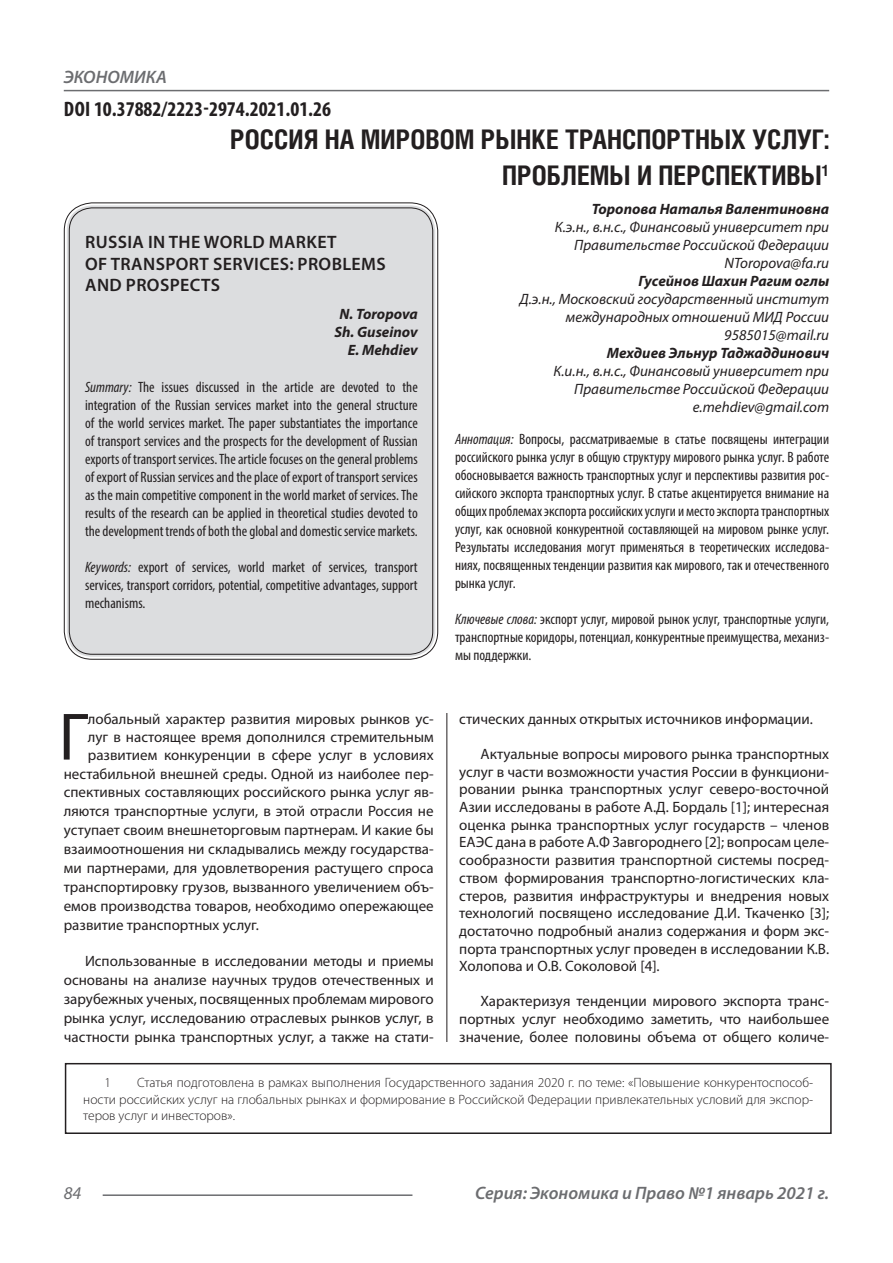
<style>
.page{position:relative;width:893px;height:1263px;background:#fff}
.page>*{position:absolute;margin:0;border:0;box-sizing:border-box;transform-origin:0 0}
.Статья_текст_первый{font:67.5px "Myriad Pro";color:#231f20}
.Статья_название{font:700 27px/36px "Helios Cond C";color:#231f20;text-align:right}
.ДОИ{font:700 condensed 21px "Myriad Pro";color:#231f20}
.Статья_название_англ{font:600 18px/21.6px "Myriad Pro";letter-spacing:.02em;color:#231f20}
.t1{font:italic 600 18px "Myriad Pro";color:#6c6d70}
.t2{font:italic 18px "Myriad Pro";color:#6c6d70}
.Статья_текст{font:15px/17.7px "Myriad Pro";color:#231f20;text-align:justify}
.Статья_аннотация_анг{font:condensed 15px/18px "Myriad Pro";color:#231f20;text-align:justify}
.Статья_аннотация_тек{font:condensed 15px/18px "Myriad Pro";color:#231f20;text-align:justify}
.Статья_текст_первый-2{font:15px "Myriad Pro";color:#231f20}
.Статья_автор_инфо{font:italic 15px/18px "Myriad Pro";color:#231f20;text-align:right}
.Статья_автор_инфо-2{font:italic 700 15px "Myriad Pro";color:#231f20}
.Статья_автор_англ{font:italic 700 15px "Myriad Pro";color:#231f20}
.Сноска{font:300 13.5px/16.2px "Myriad Pro";color:#231f20;text-align:justify}
.s1{font-style:italic}
</style>
<div class="page">
<hr style="left:446px;top:128px;width:1px;height:1007px;background:#231f20">
<hr style="left:103px;top:1194px;width:309px;height:2px;background:#6c6d70">
<hr style="left:64px;top:90px;width:765px;height:1px;background:#6c6d70">
<div style="left:440px;top:1042px;width:13px;height:119px;background:#fff"></div>
<div style="left:67px;top:205px;width:368px;height:452px;background:#dcdddf;border-radius:26px"></div>
<div style="left:65px;top:1063px;width:767px;height:71px;border:2px solid #231f20"></div>
<p class="t1" style="left:64px;top:66px;width:105px">ЭКОНОМИКА</p>
<p class="ДОИ" style="left:64px;top:96px;width:269px">DOI 10.37882/2223-2974.2021.01.26</p>
<p class="Статья_название" style="left:230px;top:121px;width:600px">РОССИЯ НА МИРОВОМ РЫНКЕ ТРАНСПОРТНЫХ УСЛУГ:<br>ПРОБЛЕМЫ И ПЕРСПЕКТИВЫ<sup>1</sup></p>
<p class="Статья_автор_инфо-2" style="left:592px;top:199px;width:239px">Торопова Наталья Валентиновна</p>
<p class="Статья_автор_инфо" style="left:555px;top:217px;width:276px">К.э.н., в.н.с., Финансовый университет при<br>Правительстве Российской Федерации</p>
<p class="Статья_автор_инфо" style="left:724px;top:253px;width:106px">NToropova@fa.ru</p>
<p class="Статья_автор_инфо-2" style="left:638px;top:271px;width:192px">Гусейнов Шахин Рагим оглы</p>
<p class="Статья_автор_инфо" style="left:520px;top:289px;width:311px">Д.э.н., Московский государственный институт международных отношений МИД России</p>
<p class="Статья_автор_инфо" style="left:724px;top:325px;width:106px">9585015@mail.ru</p>
<p class="Статья_автор_инфо-2" style="left:607px;top:343px;width:224px">Мехдиев Эльнур Таджаддинович</p>
<p class="Статья_автор_инфо" style="left:554px;top:361px;width:277px">К.и.н., в.н.с., Финансовый университет при<br>Правительстве Российской Федерации</p>
<p class="Статья_автор_инфо" style="left:693px;top:397px;width:138px">e.mehdiev@gmail.com</p>
<p class="Статья_аннотация_тек" style="left:455px;top:430px;width:376px"><span class="s1">Аннотация:</span> Вопросы, рассматриваемые в статье посвящены интеграции российского рынка услуг в общую структуру мирового рынка услуг. В работе обосновывается важность транспортных услуг и перспективы развития рос&shy;сийского экспорта транспортных услуг. В статье акцентируется внимание на общих проблемах экспорта российских услуги и место экспорта транспортных услуг, как основной конкурентной составляющей на мировом рынке услуг.<br>Результаты исследования могут применяться в теоретических исследова&shy;ниях, посвященных тенденции развития как мирового, так и отечественного рынка услуг.</p>
<p class="Статья_аннотация_тек" style="left:455px;top:610px;width:376px"><span class="s1">Ключевые слова:</span> экспорт услуг, мировой рынок услуг, транспортные услуги, транспортные коридоры, потенциал, конкурентные преимущества, механиз&shy;мы поддержки.</p>
<p class="Статья_название_англ" style="left:85px;top:231px;width:302px">RUSSIA IN THE WORLD MARKET<br>OF TRANSPORT SERVICES: PROBLEMS<br>AND PROSPECTS</p>
<p class="Статья_автор_англ" style="left:340px;top:305px;width:80px">N. Toropova</p>
<p class="Статья_автор_англ" style="left:334px;top:323px;width:85px">Sh. Guseinov</p>
<p class="Статья_автор_англ" style="left:348px;top:341px;width:72px">E. Mehdiev</p>
<p class="Статья_аннотация_анг" style="left:85px;top:378px;width:334px"><span class="s1">Summary:</span> The issues discussed in the article are devoted to the integration of the Russian services market into the general structure of the world services market. The paper substantiates the importance of transport services and the prospects for the development of Russian exports of transport services. The article focuses on the general problems of export of Russian services and the place of export of transport services as the main competitive component in the world market of services. The results of the research can be applied in theoretical studies devoted to the development trends of both the global and domestic service markets.</p>
<p class="Статья_аннотация_анг" style="left:85px;top:558px;width:334px"><span class="s1">Keywords:</span> export of services, world market of services, transport services, transport corridors, potential, competitive advantages, support mechanisms.</p>
<p class="Статья_текст_первый" style="left:59px;top:695px;width:31px">Г</p>
<p class="Статья_текст_первый-2" style="left:88px;top:710px;width:347px">лобальный характер развития мировых рынков ус-</p>
<p class="Статья_текст_первый-2" style="left:88px;top:727px;width:347px">луг в настоящее время дополнился стремительным</p>
<p class="Статья_текст_первый-2" style="left:88px;top:745px;width:347px">развитием конкуренции в сфере услуг в условиях</p>
<p class="Статья_текст_первый-2" style="left:64px;top:764px;width:371px">нестабильной внешней среды. Одной из наиболее пер-</p>
<p class="Статья_текст_первый-2" style="left:64px;top:783px;width:371px">спективных составляющих российского рынка услуг яв-</p>
<p class="Статья_текст_первый-2" style="left:64px;top:802px;width:371px">ляются транспортные услуги, в этой отрасли Россия не</p>
<p class="Статья_текст_первый-2" style="left:64px;top:821px;width:371px">уступает своим внешнеторговым партнерам. И какие бы</p>
<p class="Статья_текст_первый-2" style="left:64px;top:840px;width:371px">взаимоотношения ни складывались между государства-</p>
<p class="Статья_текст_первый-2" style="left:64px;top:859px;width:371px">ми партнерами, для удовлетворения растущего спроса</p>
<p class="Статья_текст_первый-2" style="left:64px;top:878px;width:371px">транспортировку грузов, вызванного увеличением объ-</p>
<p class="Статья_текст_первый-2" style="left:64px;top:897px;width:371px">емов производства товаров, необходимо опережающее</p>
<p class="Статья_текст_первый-2" style="left:64px;top:916px;width:197px">развитие транспортных услуг.</p>
<p class="Статья_текст" style="left:64px;top:951px;width:371px;line-height:18.9px;text-indent:21px">Использованные в исследовании методы и приемы основаны на анализе научных трудов отечественных и зарубежных ученых, посвященных проблемам мирового рынка услуг, исследованию отраслевых рынков услуг, в частности рынка транспортных услуг, а также на стати-</p>
<p class="Статья_текст" style="left:459px;top:710px;width:355px">стических данных открытых источников информации.</p>
<p class="Статья_текст" style="left:459px;top:745px;width:371px;text-indent:21px">Актуальные вопросы мирового рынка транспортных услуг в части возможности участия России в функциони&shy;ровании рынка транспортных услуг северо-восточной Азии исследованы в работе А.Д. Бордаль [1]; интересная оценка рынка транспортных услуг государств – членов ЕАЭС дана в работе А.Ф Завгороднего [2]; вопросам целе&shy;сообразности развития транспортной системы посред&shy;ством формирования транспортно-логистических кла&shy;стеров, развития инфраструктуры и внедрения новых технологий посвящено исследование Д.И. Ткаченко [3]; достаточно подробный анализ содержания и форм экс&shy;порта транспортных услуг проведен в исследовании К.В.<br>Холопова и О.В. Соколовой [4].</p>
<p class="Статья_текст" style="left:459px;top:992px;width:371px;text-indent:21px">Характеризуя тенденции мирового экспорта транс&shy;портных услуг необходимо заметить, что наибольшее значение, более половины объема от общего количе-</p>
<p class="Сноска" style="left:83px;top:1074px;width:731px;text-indent:54px">Статья подготовлена в рамках выполнения Государственного задания 2020 г. по теме: «Повышение конкурентоспособ&shy;ности российских услуг на глобальных рынках и формирование в Российской Федерации привлекательных условий для экспор&shy;теров услуг и инвесторов».</p>
<p class="Сноска" style="left:105px;top:1074px;width:8px">1</p>
<p class="t2" style="left:64px;top:1182px;width:19px">84</p>
<p class="t1" style="left:475px;top:1182px;width:355px">Серия: Экономика и Право №1 январь 2021 г.</p>
</div>
